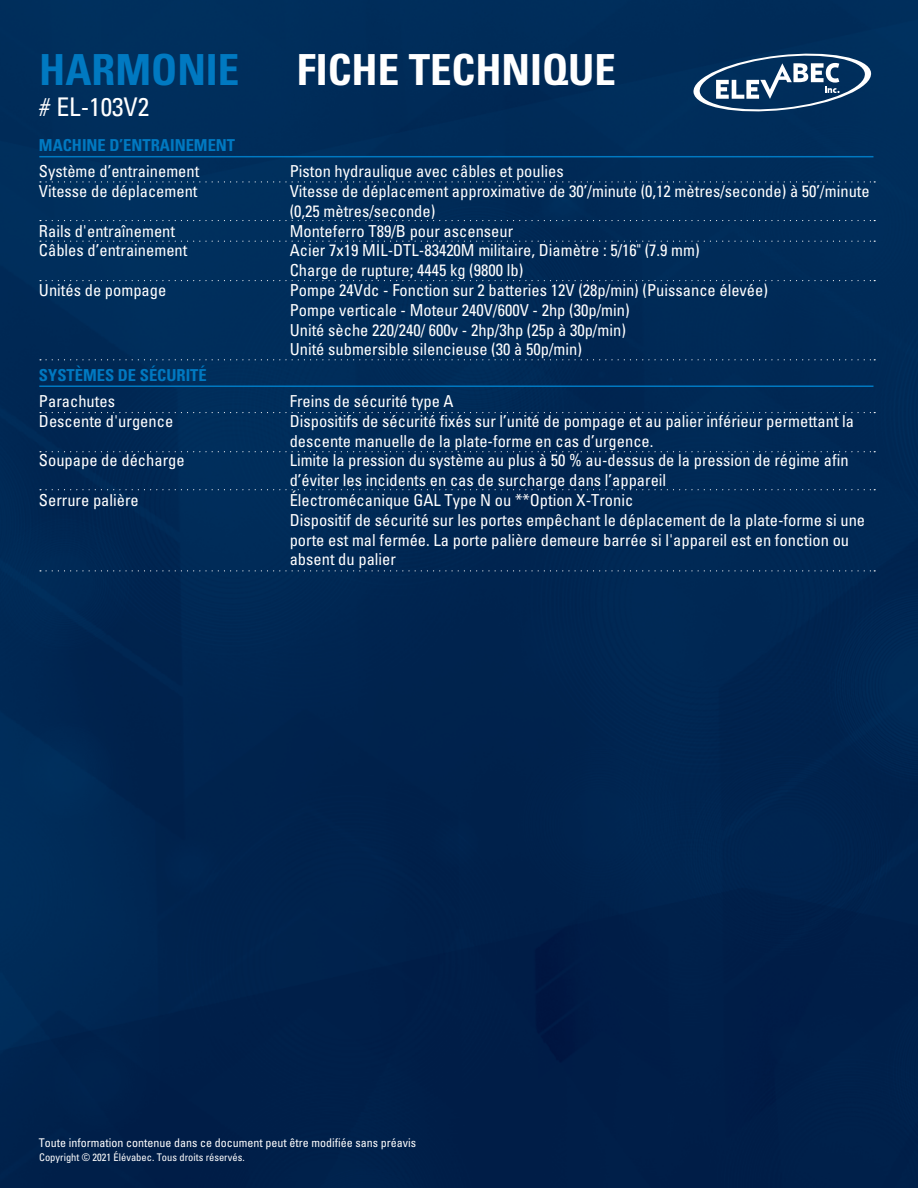
<style>
.page{position:relative;width:918px;height:1188px;background:#fff}
.page>*{position:absolute;margin:0;border:0;box-sizing:border-box;transform-origin:0 0}
.t1{font:700 condensed 42.9px "Univers";color:#fff}
.t2{font:700 condensed 42.9px "Univers";color:#0079c1}
.t3{font:condensed 25.65px "Univers";color:#fff}
.t4{font:condensed 16.5px/19.8px "Univers";color:#fff}
.t5{font:700 condensed 16.5px "Univers";color:#0079c1}
.t6{font:condensed 12px "Univers";color:#fff}
.t7{font:condensed 10.5px "Univers";color:#fff}
</style>
<div class="page">
<img style="left:0;top:0;width:918px;height:1188px">
<svg style="left:692px;top:50px;width:181px;height:65px;background:#33577b"></svg>
<hr style="left:39px;top:156px;width:834px;height:1px;background:#0079c1">
<hr style="left:39px;top:385px;width:834px;height:2px;background:#0079c1">
<svg style="left:40px;top:220px;width:835px;height:1px"></svg>
<svg style="left:40px;top:241px;width:835px;height:1px"></svg>
<svg style="left:40px;top:181px;width:835px;height:1px"></svg>
<svg style="left:40px;top:280px;width:835px;height:1px"></svg>
<svg style="left:40px;top:359px;width:835px;height:1px"></svg>
<svg style="left:40px;top:412px;width:835px;height:1px"></svg>
<svg style="left:40px;top:451px;width:835px;height:1px"></svg>
<svg style="left:40px;top:489px;width:835px;height:1px"></svg>
<svg style="left:40px;top:570px;width:835px;height:1px"></svg>
<h1 class="t2" style="left:39px;top:43px;width:202px">HARMONIE</h1>
<h2 class="t3" style="left:39px;top:90px;width:111px"># EL-103V2</h2>
<p class="t5" style="left:39px;top:135px;width:198px">MACHINE D’ENTRAINEMENT</p>
<p class="t4" style="left:39px;top:161px;width:162px">Système d’entrainement<br>Vitesse de déplacement</p>
<p class="t4" style="left:39px;top:221px;width:150px">Rails d'entraînement<br>Câbles d’entrainement</p>
<p class="t4" style="left:39px;top:280px;width:129px">Unités de pompage</p>
<p class="t5" style="left:39px;top:365px;width:169px">SYSTÈMES DE SÉCURITÉ</p>
<p class="t4" style="left:39px;top:391px;width:136px">Parachutes<br>Descente d'urgence</p>
<p class="t4" style="left:39px;top:450px;width:147px">Soupape de décharge</p>
<p class="t4" style="left:39px;top:490px;width:101px">Serrure palière</p>
<h1 class="t1" style="left:297px;top:43px;width:321px">FICHE TECHNIQUE</h1>
<p class="t4" style="left:290px;top:161px;width:582px">Piston hydraulique avec câbles et poulies<br>Vitesse de déplacement approximative de 30’/minute (0,12 mètres/seconde) à 50’/minute (0,25 mètres/seconde)<br>Monteferro T89/B pour ascenseur<br>Acier 7x19 MIL-DTL-83420M militaire, Diamètre : 5/16" (7.9 mm)<br>Charge de rupture; 4445 kg (9800 lb)<br>Pompe 24Vdc - Fonction sur 2 batteries 12V (28p/min) (Puissance élevée)<br>Pompe verticale - Moteur 240V/600V - 2hp (30p/min)<br>Unité sèche 220/240/ 600v - 2hp/3hp (25p à 30p/min)<br>Unité submersible silencieuse (30 à 50p/min)</p>
<p class="t4" style="left:290px;top:391px;width:577px">Freins de sécurité type A<br>Dispositifs de sécurité fixés sur l’unité de pompage et au palier inférieur permettant la descente manuelle de la plate-forme en cas d’urgence.<br>Limite la pression du système au plus à 50 % au-dessus de la pression de régime afin d’éviter les incidents en cas de surcharge dans l’appareil<br>Électromécanique GAL Type N ou **Option X-Tronic<br>Dispositif de sécurité sur les portes empêchant le déplacement de la plate-forme si une porte est mal fermée. La porte palière demeure barrée si l'appareil est en fonction ou absent du palier</p>
<p class="t6" style="left:39px;top:1135px;width:379px">Toute information contenue dans ce document peut être modifiée sans préavis</p>
<p class="t7" style="left:39px;top:1151px;width:207px">Copyright © 2021 Élévabec. Tous droits réservés.</p>
</div>
